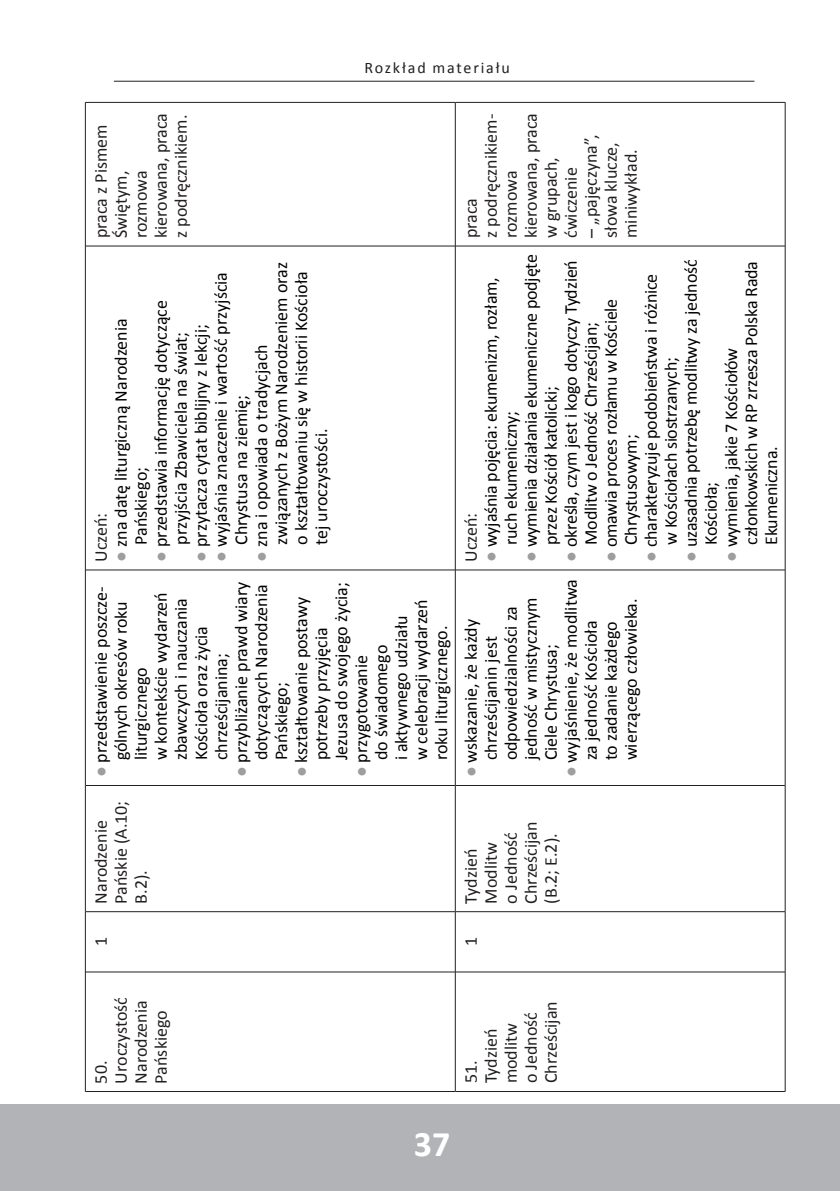
<style>
.page{position:relative;width:840px;height:1191px;background:#fff}
.page>*{position:absolute;margin:0;border:0;box-sizing:border-box;transform-origin:0 0}
.t1{font:700 36px "Calibri";color:#fff}
.t2{font:18px/20px "Calibri";letter-spacing:-.005em;color:#000}
.t3{font:18px/20px "Calibri";color:#231f20}
.t4{font:16px "Calibri";letter-spacing:.11em;color:#231f20}
.s1{color:#9d9ea0}
</style>
<div class="page">
<hr style="left:0;top:1104px;width:1px;height:87px;background:#b2b3b7">
<div style="left:1px;top:1104px;width:838px;height:87px;background:#b2b3b7"></div>
<hr style="left:114px;top:81px;width:640px;height:1px;background:#231f20">
<hr style="left:85px;top:972px;width:1px;height:119px;background:#231f20">
<hr style="left:86px;top:1091px;width:369px;height:1px;background:#231f20">
<hr style="left:85px;top:911px;width:1px;height:61px;background:#231f20">
<hr style="left:86px;top:971px;width:369px;height:1px;background:#231f20">
<hr style="left:85px;top:785px;width:1px;height:126px;background:#231f20">
<hr style="left:86px;top:911px;width:369px;height:1px;background:#231f20">
<hr style="left:85px;top:570px;width:1px;height:215px;background:#231f20">
<hr style="left:86px;top:785px;width:369px;height:1px;background:#231f20">
<hr style="left:85px;top:246px;width:1px;height:324px;background:#231f20">
<hr style="left:86px;top:569px;width:369px;height:1px;background:#231f20">
<hr style="left:85px;top:102px;width:1px;height:144px;background:#231f20">
<hr style="left:86px;top:246px;width:369px;height:1px;background:#231f20">
<hr style="left:86px;top:102px;width:369px;height:1px;background:#231f20">
<hr style="left:454px;top:972px;width:1px;height:119px;background:#231f20">
<hr style="left:455px;top:1091px;width:329px;height:1px;background:#231f20">
<hr style="left:454px;top:911px;width:1px;height:61px;background:#231f20">
<hr style="left:455px;top:971px;width:329px;height:1px;background:#231f20">
<hr style="left:454px;top:785px;width:1px;height:126px;background:#231f20">
<hr style="left:455px;top:911px;width:329px;height:1px;background:#231f20">
<hr style="left:454px;top:570px;width:1px;height:215px;background:#231f20">
<hr style="left:455px;top:785px;width:329px;height:1px;background:#231f20">
<hr style="left:454px;top:246px;width:1px;height:324px;background:#231f20">
<hr style="left:455px;top:569px;width:329px;height:1px;background:#231f20">
<hr style="left:454px;top:102px;width:1px;height:144px;background:#231f20">
<hr style="left:455px;top:246px;width:329px;height:1px;background:#231f20">
<hr style="left:455px;top:102px;width:329px;height:1px;background:#231f20">
<hr style="left:784px;top:972px;width:1px;height:119px;background:#231f20">
<hr style="left:784px;top:911px;width:1px;height:61px;background:#231f20">
<hr style="left:784px;top:785px;width:1px;height:126px;background:#231f20">
<hr style="left:784px;top:570px;width:1px;height:215px;background:#231f20">
<hr style="left:784px;top:246px;width:1px;height:324px;background:#231f20">
<hr style="left:784px;top:102px;width:1px;height:144px;background:#231f20">
<p class="t3" style="left:91px;top:238px;width:126px;rotate:-90deg">praca z Pismem<br>Świętym, rozmowa kierowana, praca z podręcznikiem.</p>
<p class="t2" style="left:211px;top:545px;width:274px;text-indent:-17px;rotate:-90deg"><span class="s1">●</span> wyjaśnia znaczenie i wartość przyjścia<br>Chrystusa na ziemię;</p>
<p class="t2" style="left:251px;top:545px;width:284px;text-indent:-17px;rotate:-90deg"><span class="s1">●</span> zna i opowiada o tradycjach związanych z Bożym Narodzeniem oraz o kształtowaniu się w historii Kościoła tej uroczystości.</p>
<p class="t2" style="left:151px;top:545px;width:246px;text-indent:-17px;rotate:-90deg"><span class="s1">●</span> przedstawia informację dotyczące przyjścia Zbawiciela na świat;</p>
<p class="t2" style="left:111px;top:545px;width:228px;text-indent:-17px;rotate:-90deg"><span class="s1">●</span> zna datę liturgiczną Narodzenia<br>Pańskiego;</p>
<p class="t2" style="left:191px;top:562px;width:239px;rotate:-90deg"><span class="s1">●</span> przytacza cytat biblijny z lekcji;</p>
<p class="t3" style="left:91px;top:562px;width:51px;rotate:-90deg">Uczeń:</p>
<p class="t4" style="left:364px;top:58px;width:147px">Rozkład materiału</p>
<p class="t3" style="left:460px;top:238px;width:126px;rotate:-90deg">praca<br>z podręcznikiem&shy;rozmowa kierowana, praca w grupach, ćwiczenie</p>
<p class="t3" style="left:580px;top:238px;width:104px;rotate:-90deg">– „pajęczyna”, słowa klucze, miniwykład.</p>
<p class="t2" style="left:520px;top:545px;width:292px;text-indent:-17px;rotate:-90deg"><span class="s1">●</span> wymienia działania ekumeniczne podjęte przez Kościół katolicki;</p>
<p class="t2" style="left:560px;top:545px;width:286px;text-indent:-17px;rotate:-90deg"><span class="s1">●</span> określa, czym jest i kogo dotyczy Tydzień<br>Modlitw o Jedność Chrześcijan;</p>
<p class="t2" style="left:680px;top:545px;width:287px;text-indent:-17px;rotate:-90deg"><span class="s1">●</span> uzasadnia potrzebę modlitwy za jedność<br>Kościoła;</p>
<p class="t2" style="left:720px;top:545px;width:285px;text-indent:-17px;rotate:-90deg"><span class="s1">●</span> wymienia, jakie 7 Kościołów członkowskich w RP zrzesza Polska Rada<br>Ekumeniczna.</p>
<p class="t2" style="left:640px;top:545px;width:273px;text-indent:-17px;rotate:-90deg"><span class="s1">●</span> charakteryzuje podobieństwa i różnice w Kościołach siostrzanych;</p>
<p class="t2" style="left:480px;top:545px;width:269px;text-indent:-17px;rotate:-90deg"><span class="s1">●</span> wyjaśnia pojęcia: ekumenizm, rozłam, ruch ekumeniczny;</p>
<p class="t2" style="left:600px;top:545px;width:248px;text-indent:-17px;rotate:-90deg"><span class="s1">●</span> omawia proces rozłamu w Kościele<br>Chrystusowym;</p>
<p class="t3" style="left:460px;top:562px;width:51px;rotate:-90deg">Uczeń:</p>
<p class="t2" style="left:91px;top:760px;width:175px;text-indent:-17px;rotate:-90deg"><span class="s1">●</span> przedstawienie poszcze&shy;gólnych okresów roku liturgicznego<br>w kontekście wydarzeń zbawczych i nauczania<br>Kościoła oraz życia chrześcijanina;</p>
<p class="t2" style="left:231px;top:760px;width:180px;text-indent:-17px;rotate:-90deg"><span class="s1">●</span> przybliżanie prawd wiary dotyczących Narodzenia<br>Pańskiego;</p>
<p class="t2" style="left:291px;top:760px;width:180px;text-indent:-17px;rotate:-90deg"><span class="s1">●</span> kształtowanie postawy potrzeby przyjęcia<br>Jezusa do swojego życia;</p>
<p class="t2" style="left:351px;top:760px;width:163px;text-indent:-17px;rotate:-90deg"><span class="s1">●</span> przygotowanie<br>do świadomego<br>i aktywnego udziału w celebracji wydarzeń roku liturgicznego.</p>
<p class="t3" style="left:91px;top:903px;width:104px;rotate:-90deg">Narodzenie<br>Pańskie (A.10;<br>B.2).</p>
<p class="t2" style="left:560px;top:760px;width:183px;text-indent:-17px;rotate:-90deg"><span class="s1">●</span> wyjaśnienie, że modlitwa za jedność Kościoła<br>to zadanie każdego wierzącego człowieka.</p>
<p class="t2" style="left:460px;top:760px;width:165px;text-indent:-17px;rotate:-90deg"><span class="s1">●</span> wskazanie, że każdy chrześcijanin jest odpowiedzialności za jedność w mistycznym<br>Ciele Chrystusa;</p>
<p class="t3" style="left:460px;top:903px;width:84px;rotate:-90deg">Tydzień<br>Modlitw<br>o Jedność<br>Chrześcijan (B.2; E.2).</p>
<p class="t3" style="left:91px;top:946px;width:11px;rotate:-90deg">1</p>
<p class="t3" style="left:460px;top:946px;width:11px;rotate:-90deg">1</p>
<p class="t3" style="left:91px;top:1083px;width:88px;rotate:-90deg">50.<br>Uroczystość<br>Narodzenia<br>Pańskiego</p>
<p class="t3" style="left:460px;top:1083px;width:84px;rotate:-90deg">51.<br>Tydzień modlitw<br>o Jedność<br>Chrześcijan</p>
<p class="t1" style="left:413px;top:1120px;width:38px">37</p>
</div>
